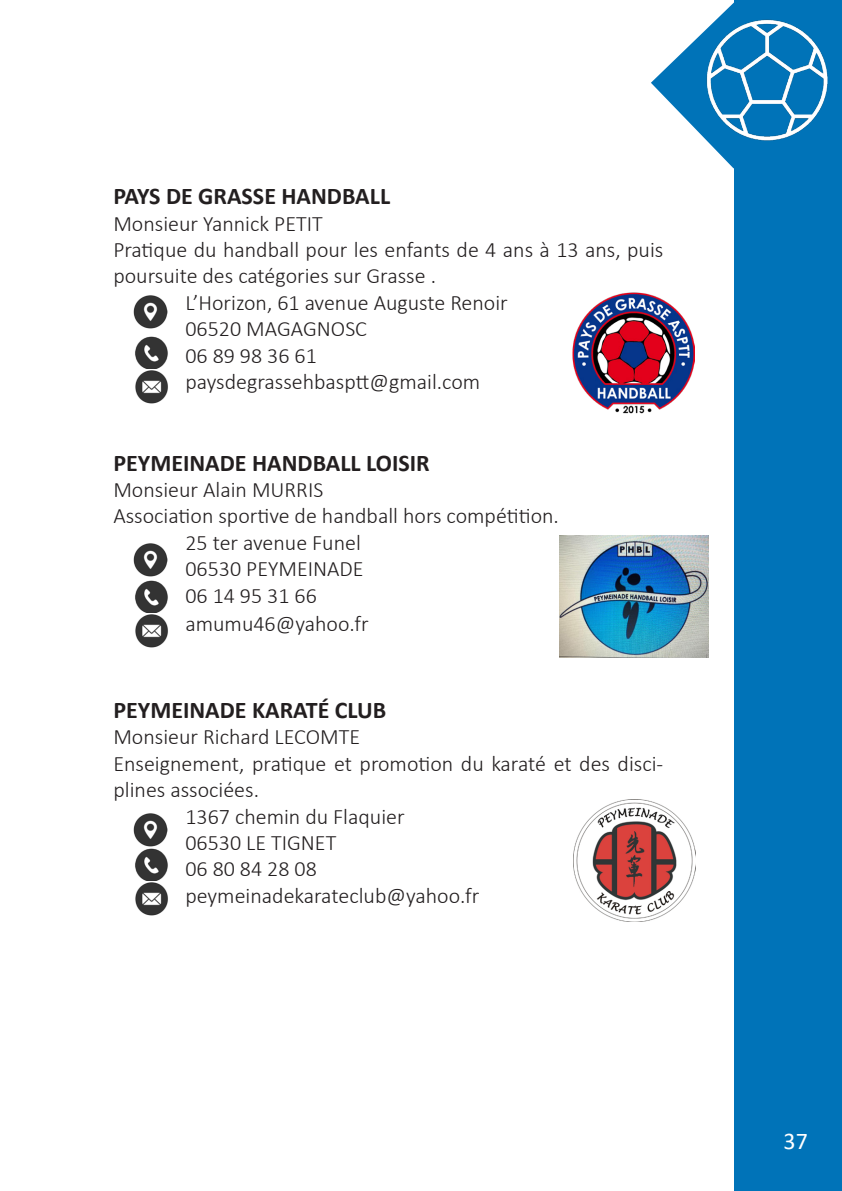
<style>
.page{position:relative;width:842px;height:1191px;background:#fff}
.page>*{position:absolute;margin:0;border:0;box-sizing:border-box;transform-origin:0 0}
.t1{font:700 24px "Calibri";color:#231f20}
.t2{font:24px "Calibri";color:#fff}
.t3{font:300 22px/26.4px "Calibri";color:#231f20}
</style>
<div class="page">
<div style="left:734px;top:0;width:108px;height:1191px;background:#0073b8"></div>
<svg style="left:651px;top:63px;width:20px;height:41px"></svg>
<img style="left:671px;top:2px;width:157px;height:167px">
<img style="left:133px;top:295px;width:34px;height:34px">
<img style="left:133px;top:543px;width:34px;height:33px">
<img style="left:133px;top:813px;width:34px;height:33px">
<img style="left:135px;top:336px;width:33px;height:67px">
<img style="left:135px;top:580px;width:33px;height:67px">
<img style="left:135px;top:848px;width:33px;height:68px">
<img style="left:573px;top:292px;width:121px;height:122px">
<img style="left:559px;top:535px;width:149px;height:122px">
<img style="left:573px;top:799px;width:122px;height:122px">
<p class="t1" style="left:113px;top:179px;width:278px">PAYS DE GRASSE HANDBALL</p>
<p class="t3" style="left:113px;top:210px;width:211px">Monsieur Yannick PETIT</p>
<p class="t3" style="left:113px;top:236px;width:551px">Pratique du handball pour les enfants de 4 ans à 13 ans, puis poursuite des catégories sur Grasse .</p>
<p class="t3" style="left:185px;top:289px;width:324px">L’Horizon, 61 avenue Auguste Renoir</p>
<p class="t3" style="left:185px;top:315px;width:183px">06520 MAGAGNOSC</p>
<p class="t3" style="left:185px;top:342px;width:133px">06 89 98 36 61</p>
<p class="t3" style="left:185px;top:368px;width:296px">paysdegrassehbasptt@gmail.com</p>
<p class="t1" style="left:113px;top:446px;width:318px">PEYMEINADE HANDBALL LOISIR</p>
<p class="t3" style="left:113px;top:476px;width:211px">Monsieur Alain MURRIS</p>
<p class="t3" style="left:113px;top:503px;width:447px">Association sportive de handball hors compétition.</p>
<p class="t3" style="left:185px;top:529px;width:177px">25 ter avenue Funel</p>
<p class="t3" style="left:185px;top:555px;width:180px">06530 PEYMEINADE</p>
<p class="t3" style="left:185px;top:582px;width:133px">06 14 95 31 66</p>
<p class="t3" style="left:185px;top:611px;width:185px">amumu46@yahoo.fr</p>
<p class="t1" style="left:113px;top:693px;width:274px">PEYMEINADE KARATÉ CLUB</p>
<p class="t3" style="left:113px;top:723px;width:248px">Monsieur Richard LECOMTE</p>
<p class="t3" style="left:113px;top:750px;width:551px">Enseignement, pratique et promotion du karaté et des disci&shy;plines associées.</p>
<p class="t3" style="left:185px;top:803px;width:221px">1367 chemin du Flaquier</p>
<p class="t3" style="left:185px;top:829px;width:152px">06530 LE TIGNET</p>
<p class="t3" style="left:185px;top:855px;width:133px">06 80 84 28 08</p>
<p class="t3" style="left:185px;top:882px;width:295px">peymeinadekarateclub@yahoo.fr</p>
<p class="t2" style="left:763px;top:1123px;width:26px">37</p>
<p class="t2" style="left:784px;top:1124px;width:26px">37</p>
</div>
